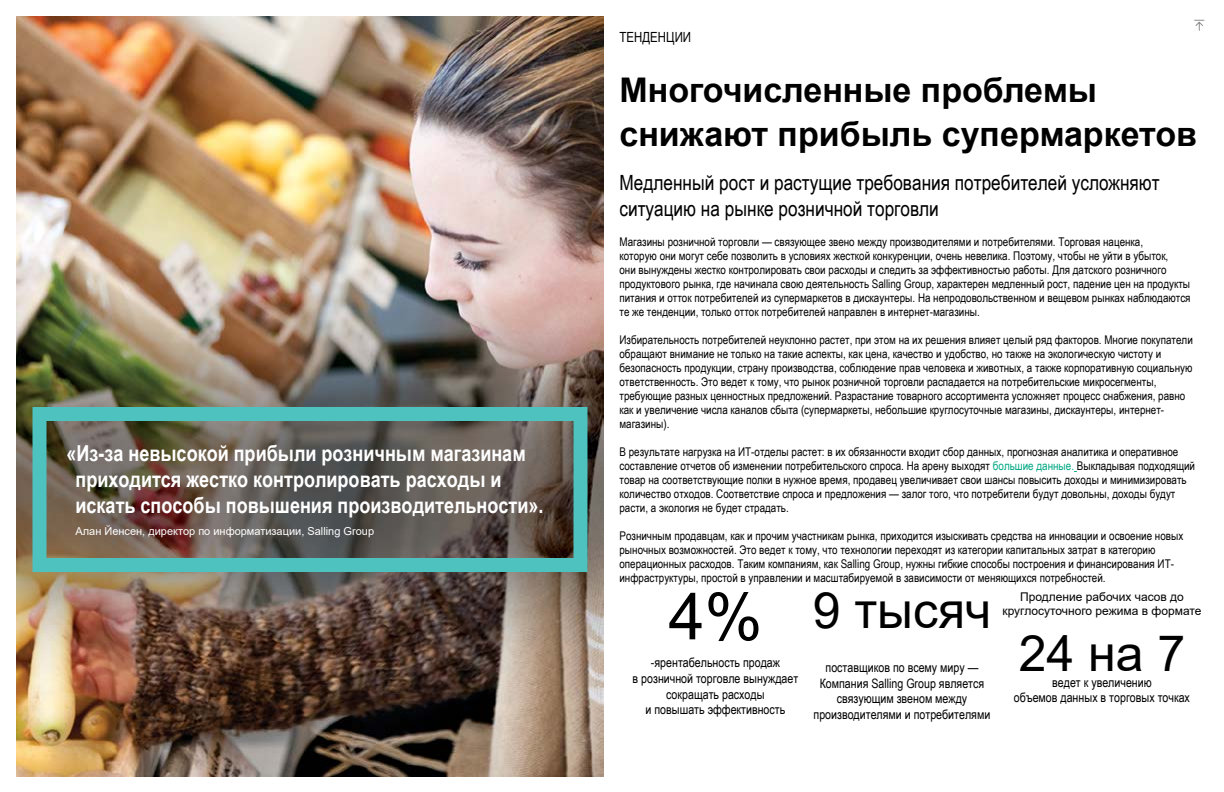
<style>
.page{position:relative;width:1224px;height:792px;background:#fff}
.page>*{position:absolute;margin:0;border:0;box-sizing:border-box;transform-origin:0 0}
.t1{font:65px "Arial";color:#000}
.t2{font:50px "Arial";color:#000}
.t3{font:700 34px/44px "Arial";color:#000}
.t4{font:700 22px/26px "Arial Narrow";color:#fff}
.t5{font:21px/26px "Arial Narrow";color:#000}
.t6{font:14px "Arial Narrow";color:#000}
.t7{font:13px/15.6px "Arial Narrow";color:#000;text-align:center}
.t8{font:12px/14px "Arial Narrow";color:#000}
.t9{font:12px/14.4px "Arial";color:#000;text-align:center}
.t10{font:11px "Arial";color:#fff}
.s1{color:#00a882}
</style>
<div class="page">
<img style="left:16px;top:16px;width:588px;height:760px">
<svg style="left:1194px;top:19px;width:11px;height:12px"></svg>
<div style="left:33px;top:407px;width:554px;height:165px;border:14px solid #4dc2bf"></div>
<h3 class="t4" style="left:76px;top:439px;width:470px;text-indent:-9px">«Из-за невысокой прибыли розничным магазинам приходится жестко контролировать расходы и искать способы повышения производительности».</h3>
<p class="t10" style="left:76px;top:523px;width:300px">Алан Йенсен, директор по информатизации, Salling Group</p>
<p class="t6" style="left:620px;top:27px;width:73px">ТЕНДЕНЦИИ</p>
<h3 class="t3" style="left:620px;top:69px;width:579px">Многочисленные проблемы снижают прибыль супермаркетов</h3>
<h3 class="t5" style="left:620px;top:169px;width:542px">Медленный рост и растущие требования потребителей усложняют ситуацию на рынке розничной торговли</h3>
<p class="t8" style="left:620px;top:235px;width:573px">Магазины розничной торговли — связующее звено между производителями и потребителями. Торговая наценка,<br>которую они могут себе позволить в условиях жесткой конкуренции, очень невелика. Поэтому, чтобы не уйти в убыток,<br>они вынуждены жестко контролировать свои расходы и следить за эффективностью работы. Для датского розничного продуктового рынка, где начинала свою деятельность Salling Group, характерен медленный рост, падение цен на продукты питания и отток потребителей из супермаркетов в дискаунтеры. На непродовольственном и вещевом рынках наблюдаются те же тенденции, только отток потребителей направлен в интернет-магазины.</p>
<p class="t8" style="left:620px;top:333px;width:575px">Избирательность потребителей неуклонно растет, при этом на их решения влияет целый ряд факторов. Многие покупатели обращают внимание не только на такие аспекты, как цена, качество и удобство, но также на экологическую чистоту и безопасность продукции, страну производства, соблюдение прав человека и животных, а также корпоративную социальную ответственность. Это ведет к тому, что рынок розничной торговли распадается на потребительские микросегменты, требующие разных ценностных предложений. Разрастание товарного ассортимента усложняет процесс снабжения, равно как и увеличение числа каналов сбыта (супермаркеты, небольшие круглосуточные магазины, дискаунтеры, интернет&shy;магазины).</p>
<p class="t8" style="left:620px;top:445px;width:577px">В результате нагрузка на ИТ-отделы растет: в их обязанности входит сбор данных, прогнозная аналитика и оперативное составление отчетов об изменении потребительского спроса. На арену выходят <span class="s1">большие данные.</span> Выкладывая подходящий товар на соответствующие полки в нужное время, продавец увеличивает свои шансы повысить доходы и минимизировать количество отходов. Соответствие спроса и предложения — залог того, что потребители будут довольны, доходы будут расти, а экология не будет страдать.</p>
<p class="t8" style="left:620px;top:529px;width:565px">Розничным продавцам, как и прочим участникам рынка, приходится изыскивать средства на инновации и освоение новых рыночных возможностей. Это ведет к тому, что технологии переходят из категории капитальных затрат в категорию операционных расходов. Таким компаниям, как Salling Group, нужны гибкие способы построения и финансирования ИТ&shy;инфраструктуры, простой в управлении и масштабируемой в зависимости от меняющихся потребностей.</p>
<h1 class="t1" style="left:669px;top:572px;width:95px">4%</h1>
<p class="t7" style="left:633px;top:670px;width:167px">в розничной торговле вынуждает сокращать расходы<br>и повышать эффективность</p>
<p class="t7" style="left:651px;top:654px;width:131px">-ярентабельность продаж</p>
<h2 class="t2" style="left:813px;top:576px;width:180px">9 тысяч</h2>
<p class="t7" style="left:814px;top:659px;width:178px">поставщиков по всему миру —<br>Компания Salling Group является связующим звеном между производителями и потребителями</p>
<p class="t9" style="left:1003px;top:589px;width:200px">Продление рабочих часов до круглосуточного режима в формате</p>
<h2 class="t2" style="left:1019px;top:619px;width:168px">24 на 7</h2>
<p class="t7" style="left:1014px;top:674px;width:177px">ведет к увеличению<br>объемов данных в торговых точках</p>
</div>
